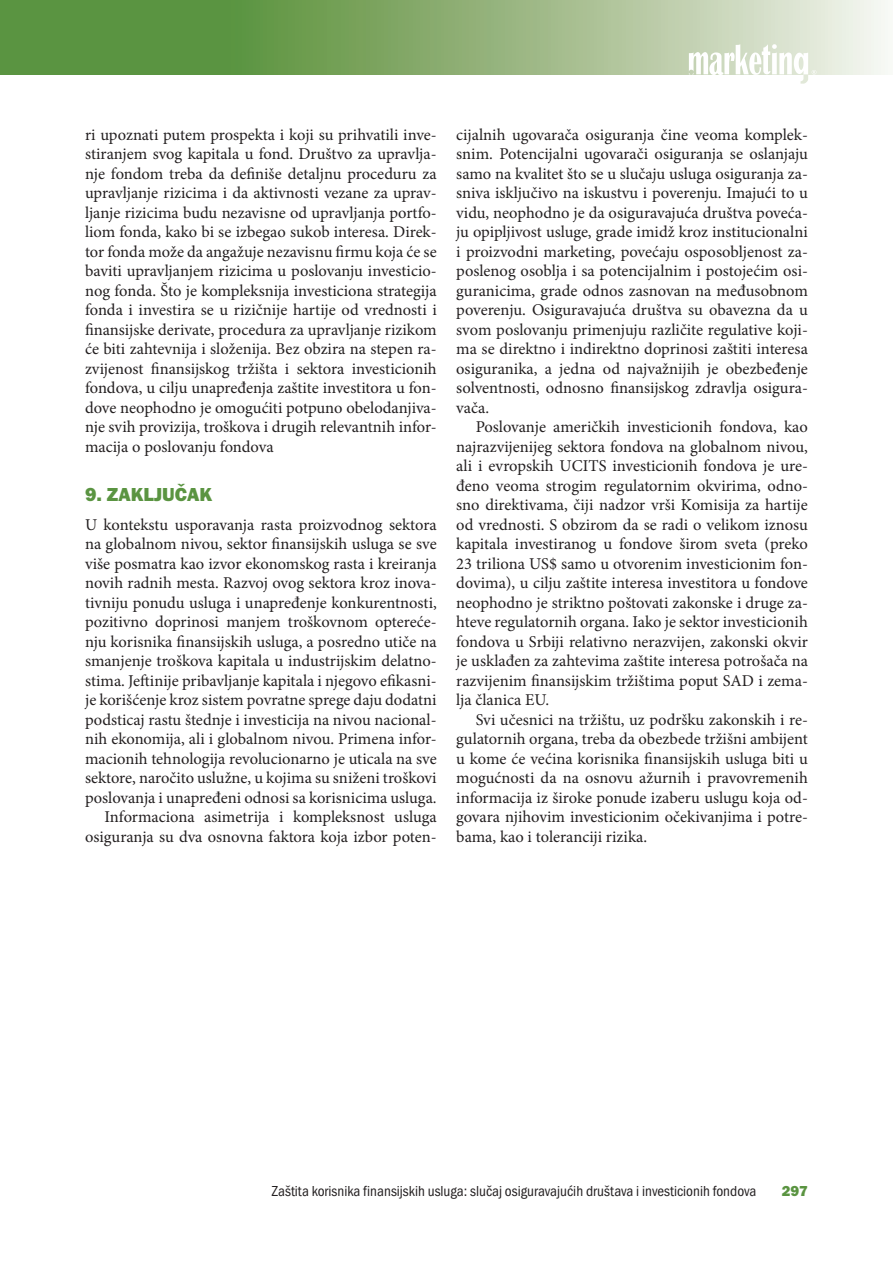
<style>
.page{position:relative;width:893px;height:1263px;background:#fff}
.page>*{position:absolute;margin:0;border:0;box-sizing:border-box;transform-origin:0 0}
.t1{font:19.5px "Franklin Got Itc TEE Heav";color:#5a9441}
.t2{font:16.5px/19.5px "Minion Pro";color:#231f20;text-align:justify}
.t3{font:condensed 15px "Franklin Got Itc TEE";color:#231f20}
.t4{font:15px "Franklin Got Itc TEE Heav";color:#5a9441}
</style>
<div class="page">
<svg style="left:0;top:0;width:885px;height:74px;background:#8db176"></svg>
<svg style="left:689px;top:44px;width:127px;height:40px"></svg>
<p class="t2" style="left:85px;top:125px;width:353px">ri upoznati putem prospekta i koji su prihvatili inve&shy;stiranjem svog kapitala u fond. Društvo za upravlja&shy;nje fondom treba da definiše detaljnu proceduru za upravljanje rizicima i da aktivnosti vezane za uprav&shy;ljanje rizicima budu nezavisne od upravljanja portfo&shy;liom fonda, kako bi se izbegao sukob interesa. Direk&shy;tor fonda može da angažuje nezavisnu firmu koja će se baviti upravljanjem rizicima u poslovanju investicio&shy;nog fonda. Što je kompleksnija investiciona strategija fonda i investira se u rizičnije hartije od vrednosti i finansijske derivate, procedura za upravljanje rizikom će biti zahtevnija i složenija. Bez obzira na stepen ra&shy;zvijenost finansijskog tržišta i sektora investicionih fondova, u cilju unapređenja zaštite investitora u fon&shy;dove neophodno je omogućiti potpuno obelodanjiva&shy;nje svih provizija, troškova i drugih relevantnih infor&shy;macija o poslovanju fondova</p>
<p class="t1" style="left:85px;top:483px;width:35px">9. ZAK</p>
<p class="t1" style="left:144px;top:483px;width:45px">LJUČAK</p>
<p class="t2" style="left:85px;top:515px;width:353px;text-align:right">U kontekstu usporavanja rasta proizvodnog sektora na globalnom nivou, sektor finansijskih usluga se sve više posmatra kao izvor ekonomskog rasta i kreiranja novih radnih mesta. Razvoj ovog sektora kroz inova&shy;tivniju ponudu usluga i unapređenje konkurentnosti, pozitivno doprinosi manjem troškovnom optereće&shy;nju korisnika finansijskih usluga, a posredno utiče na smanjenje troškova kapitala u industrijskim delatno&shy;stima. Jeftinije pribavljanje kapitala i njegovo efikasni&shy;je korišćenje kroz sistem povratne sprege daju dodatni podsticaj rastu štednje i investicija na nivou nacional&shy;nih ekonomija, ali i globalnom nivou. Primena infor&shy;macionih tehnologija revolucionarno je uticala na sve sektore, naročito uslužne, u kojima su sniženi troškovi poslovanja i unapređeni odnosi sa korisnicima usluga.<br>Informaciona asimetrija i kompleksnost usluga osiguranja su dva osnovna faktora koja izbor poten-</p>
<p class="t2" style="left:456px;top:125px;width:353px">cijalnih ugovarača osiguranja čine veoma komplek&shy;snim. Potencijalni ugovarači osiguranja se oslanjaju samo na kvalitet što se u slučaju usluga osiguranja za&shy;sniva isključivo na iskustvu i poverenju. Imajući to u vidu, neophodno je da osiguravajuća društva poveća&shy;ju opipljivost usluge, grade imidž kroz institucionalni i proizvodni marketing, povećaju osposobljenost za&shy;poslenog osoblja i sa potencijalnim i postojećim osi&shy;guranicima, grade odnos zasnovan na međusobnom poverenju. Osiguravajuća društva su obavezna da u svom poslovanju primenjuju različite regulative koji&shy;ma se direktno i indirektno doprinosi zaštiti interesa osiguranika, a jedna od najvažnijih je obezbeđenje solventnosti, odnosno finansijskog zdravlja osigura&shy;vača.</p>
<p class="t2" style="left:456px;top:417px;width:353px;text-indent:20px">Poslovanje američkih investicionih fondova, kao najrazvijenijeg sektora fondova na globalnom nivou, ali i evropskih UCITS investicionih fondova je ure&shy;đeno veoma strogim regulatornim okvirima, odno&shy;sno direktivama, čiji nadzor vrši Komisija za hartije od vrednosti. S obzirom da se radi o velikom iznosu kapitala investiranog u fondove širom sveta (preko 23 triliona US$ samo u otvorenim investicionim fon&shy;dovima), u cilju zaštite interesa investitora u fondove neophodno je striktno poštovati zakonske i druge za&shy;hteve regulatornih organa. Iako je sektor investicionih fondova u Srbiji relativno nerazvijen, zakonski okvir je usklađen za zahtevima zaštite interesa potrošača na razvijenim finansijskim tržištima poput SAD i zema&shy;lja članica EU.</p>
<p class="t2" style="left:456px;top:710px;width:353px;text-indent:20px">Svi učesnici na tržištu, uz podršku zakonskih i re&shy;gulatornih organa, treba da obezbede tržišni ambijent u kome će većina korisnika finansijskih usluga biti u mogućnosti da na osnovu ažurnih i pravovremenih informacija iz široke ponude izaberu uslugu koja od&shy;govara njihovim investicionim očekivanjima i potre&shy;bama, kao i toleranciji rizika.</p>
<p class="t3" style="left:272px;top:1183px;width:486px">Zaštita korisnika finansijskih usluga: slučaj osiguravajućih društava i investicionih fondova</p>
<p class="t4" style="left:782px;top:1182px;width:28px">297</p>
</div>
